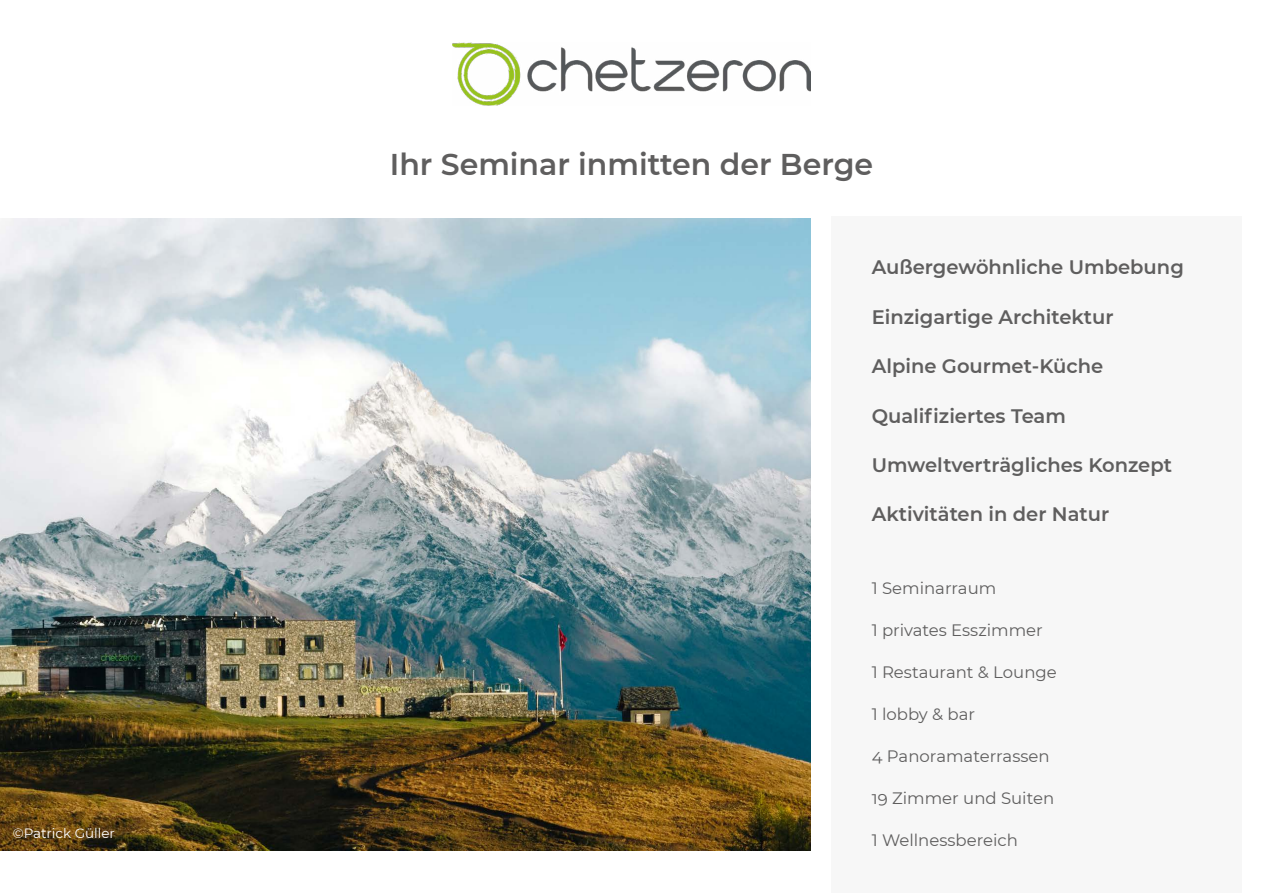
<style>
.page{position:relative;width:1263px;height:893px;background:#fff}
.page>*{position:absolute;margin:0;border:0;box-sizing:border-box;transform-origin:0 0}
.t1{font:600 30px "Montserrat";color:#5f5e5e}
.t2{font:600 19.5px "Montserrat";color:#5f5e5e}
.t3{font:16.5px "Montserrat";color:#5f5e5e}
.t4{font:13.5px "Montserrat";color:#fff}
</style>
<div class="page">
<div style="left:831px;top:217px;width:411px;height:676px;background:#f7f7f7"></div>
<img style="left:0;top:219px;width:810px;height:631px">
<img style="left:453px;top:43px;width:357px;height:63px">
<p class="t4" style="left:13px;top:824px;width:104px">©Patrick Güller</p>
<h1 class="t1" style="left:390px;top:143px;width:485px">Ihr Seminar inmitten der Berge</h1>
<p class="t2" style="left:872px;top:253px;width:314px">Außergewöhnliche Umbebung</p>
<p class="t2" style="left:872px;top:303px;width:243px">Einzigartige Architektur</p>
<p class="t2" style="left:872px;top:352px;width:233px">Alpine Gourmet-Küche</p>
<p class="t2" style="left:872px;top:402px;width:196px">Qualifiziertes Team</p>
<p class="t2" style="left:872px;top:451px;width:302px">Umweltverträgliches Konzept</p>
<p class="t2" style="left:872px;top:501px;width:239px">Aktivitäten in der Natur</p>
<p class="t3" style="left:872px;top:576px;width:126px">1 Seminarraum</p>
<p class="t3" style="left:872px;top:618px;width:173px">1 privates Esszimmer</p>
<p class="t3" style="left:872px;top:660px;width:187px">1 Restaurant &amp; Lounge</p>
<p class="t3" style="left:872px;top:702px;width:105px">1 lobby &amp; bar</p>
<p class="t3" style="left:872px;top:744px;width:179px">4 Panoramaterrassen</p>
<p class="t3" style="left:872px;top:786px;width:184px">19 Zimmer und Suiten</p>
<p class="t3" style="left:872px;top:828px;width:148px">1 Wellnessbereich</p>
</div>
